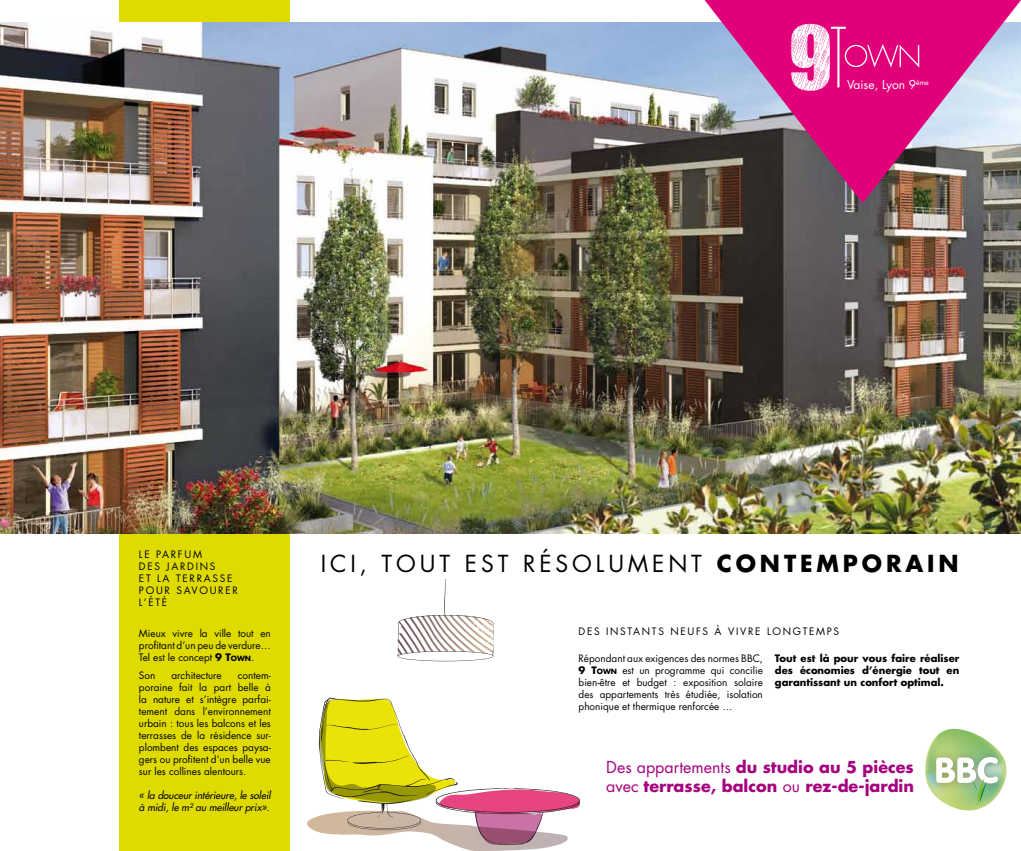
<style>
.page{position:relative;width:1021px;height:851px;background:#fff}
.page>*{position:absolute;margin:0;border:0;box-sizing:border-box;transform-origin:0 0}
.t1{font:22.8px "Futura";letter-spacing:.17em;color:#000}
.t2{font:700 22.8px "Futura";letter-spacing:.17em;color:#000}
.t3{font:700 16px/19.2px "Futura";color:#a5027d}
.t4{font:12px "Futura";color:#fff}
.t5{font:10px/12px "Futura";color:#000;text-align:justify}
.t6{font:700 10px/12px "Futura";color:#000;text-align:justify}
.t7{font:10px/12px "Futura";letter-spacing:.17em;color:#000}
.t8{font:italic 10px/12px "Futura";color:#000}
.s1{font-weight:700}
.s2{font-weight:700;font-size:7px}
.s3{font-weight:400}
</style>
<div class="page">
<svg style="left:307px;top:697px;width:273px;height:153px"></svg>
<svg style="left:397px;top:579px;width:96px;height:82px"></svg>
<div style="left:119px;top:0;width:170px;height:850px;background:#dfdb00"></div>
<img style="left:0;top:23px;width:1020px;height:510px">
<img style="left:704px;top:1px;width:316px;height:202px">
<svg style="left:791px;top:24px;width:128px;height:67px;background:#e9409b"></svg>
<svg style="left:925px;top:728px;width:81px;height:83px"></svg>
<hr style="left:704px;top:0;width:316px;height:1px;background:#e2007a">
<p class="t4" style="left:847px;top:76px;width:83px">Vaise, Lyon 9<sup>ème</sup></p>
<p class="t7" style="left:139px;top:548px;width:100px">l e parfum<br>des jardi ns<br>et la terrasse pour sav ourer l’été</p>
<p class="t5" style="left:139px;top:627px;width:133px">Mieux vivre la ville tout en profitant d’un peu de verdure… Tel est le concept <span class="s1">9 T</span><span class="s2">OWN</span>.</p>
<p class="t5" style="left:139px;top:668px;width:18px">Son</p>
<p class="t5" style="left:171px;top:668px;width:52px">architecture</p>
<p class="t5" style="left:139px;top:668px;width:133px;text-indent:99px">contem&shy;poraine fait la part belle à la nature et s’intègre parfai&shy;tement dans l’environnement urbain : tous les balcons et les terrasses de la résidence sur&shy;plombent des espaces paysa&shy;gers ou profitent d’un belle vue sur les collines alentours.</p>
<p class="t8" style="left:139px;top:788px;width:133px">« la douceur intérieure, le soleil à midi, le m² au meilleur prix».</p>
<h1 class="t1" style="left:321px;top:547px;width:220px">Ici , tout est RÉSO</h1>
<h1 class="t1" style="left:596px;top:547px;width:32px">LUMENT</h1>
<h1 class="t2" style="left:716px;top:547px;width:188px">CON TE MPORAIN</h1>
<p class="t7" style="left:578px;top:624px;width:157px">D es i nstants neufs à viv</p>
<p class="t7" style="left:748px;top:624px;width:93px">re l ong temps</p>
<p class="t5" style="left:578px;top:651px;width:170px">Répondant aux exigences des normes BBC</p>
<p class="t5" style="left:578px;top:651px;width:186px;text-indent:181px">, <span class="s1">9 T</span><span class="s2">OWN</span> est un programme qui concilie bien-être et budget : exposition solaire des appartements très étudiée, isolation phonique et thermique renforcée …</p>
<p class="t6" style="left:775px;top:651px;width:186px">Tout est là pour vous faire réaliser des économies d’énergie tout en garantissant un confort optimal.</p>
<h2 class="t3" style="left:606px;top:756px;width:309px"><span class="s3">Des appartements</span> du studio au 5 pièces <span class="s3">avec</span> terrasse, balcon <span class="s3">ou</span> rez-de-jardin</h2>
</div>
